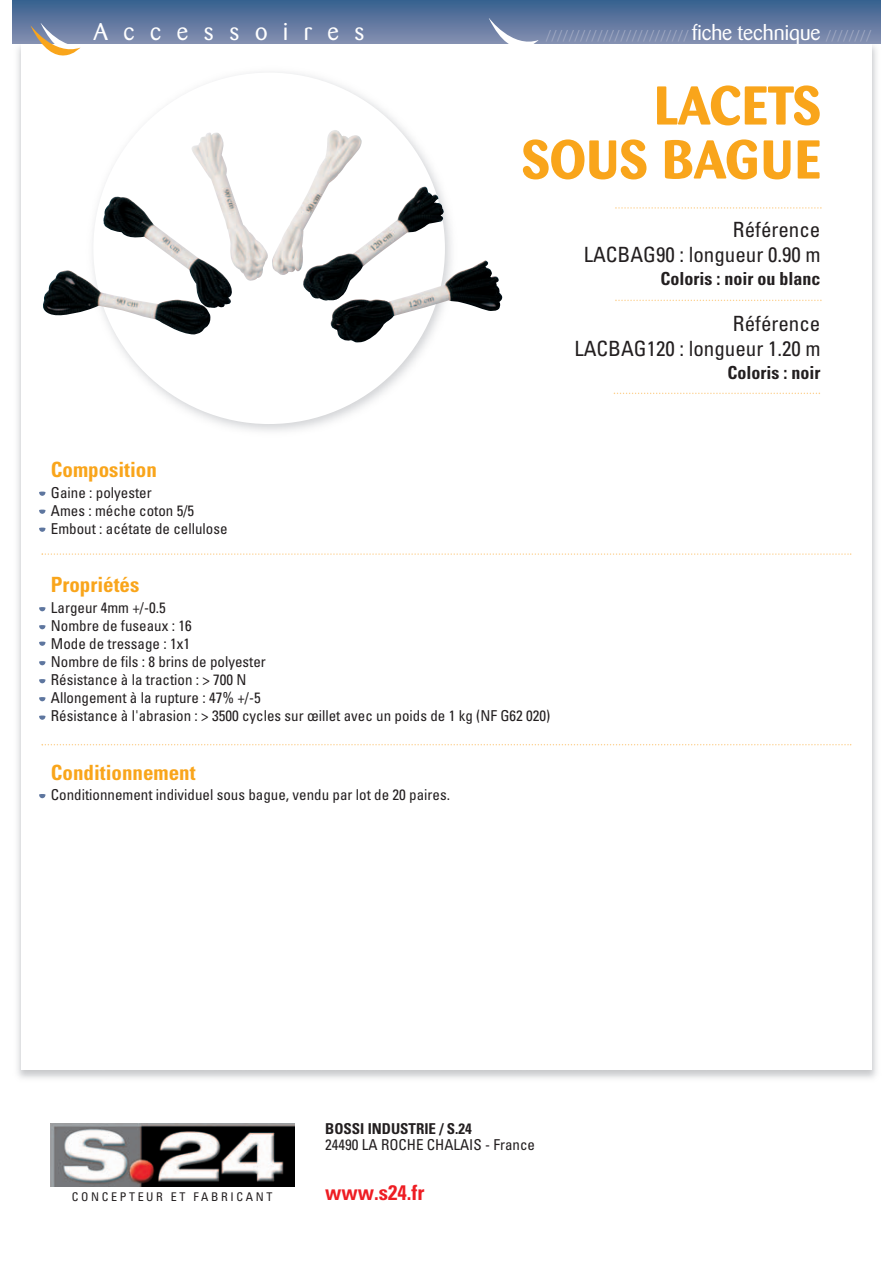
<style>
.page{position:relative;width:893px;height:1263px;background:#fff}
.page>*{position:absolute;margin:0;border:0;box-sizing:border-box;transform-origin:0 0}
.t1{font:700 54px/54px "Barmeno";color:#f9a51b;text-align:right}
.t2{font:24px "Barmeno";letter-spacing:.65em;color:#fff}
.t3{font:condensed 21px/25.2px "Univers";color:#231f20;text-align:right}
.t4{font:700 condensed 21px "Univers";color:#f9a51b}
.t5{font:700 condensed 21px "Univers";color:#ee1d23}
.t6{font:700 condensed 18px "Univers";color:#231f20}
.t7{font:condensed 15px/18px "Univers";color:#231f20}
.t8{font:700 condensed 15px "Univers";color:#231f20}
.t9{font:12px "Barmeno";color:#a6aec6}
.t10{font:condensed 12px "Univers";letter-spacing:.22em;color:#231f20}
.s1{font-size:21px;color:#fff}
</style>
<div class="page">
<div style="left:51px;top:1123px;width:246px;height:65px;background:linear-gradient(to bottom,#fff,#fff)"></div>
<img style="left:51px;top:1123px;width:243px;height:63px">
<div style="left:13px;top:0;width:867px;height:44px;background:linear-gradient(to bottom,#37608e,#858fb0)"></div>
<svg style="left:489px;top:18px;width:49px;height:26px"></svg>
<svg style="left:31px;top:23px;width:59px;height:33px"></svg>
<img style="left:113px;top:72px;width:348px;height:359px">
<div style="left:93px;top:73px;width:352px;height:351px;background:#fff;border-radius:50%"></div>
<svg style="left:42px;top:553px;width:809px;height:2px"></svg>
<svg style="left:42px;top:744px;width:809px;height:1px"></svg>
<svg style="left:39px;top:491px;width:6px;height:5px"></svg>
<svg style="left:39px;top:509px;width:6px;height:5px"></svg>
<svg style="left:39px;top:527px;width:6px;height:5px"></svg>
<svg style="left:39px;top:607px;width:6px;height:4px"></svg>
<svg style="left:39px;top:625px;width:6px;height:4px"></svg>
<svg style="left:39px;top:641px;width:6px;height:5px"></svg>
<svg style="left:39px;top:661px;width:6px;height:4px"></svg>
<svg style="left:39px;top:679px;width:6px;height:4px"></svg>
<svg style="left:39px;top:697px;width:6px;height:4px"></svg>
<svg style="left:39px;top:715px;width:6px;height:5px"></svg>
<svg style="left:39px;top:794px;width:6px;height:4px"></svg>
<svg style="left:615px;top:300px;width:206px;height:1px"></svg>
<svg style="left:615px;top:207px;width:206px;height:2px"></svg>
<svg style="left:613px;top:393px;width:207px;height:1px"></svg>
<img style="left:43px;top:129px;width:402px;height:206px">
<h2 class="t2" style="left:93px;top:21px;width:272px">Accessoires</h2>
<h3 class="t4" style="left:51px;top:462px;width:108px">Composition</h3>
<p class="t7" style="left:51px;top:485px;width:178px">Gaine : polyester<br>Ames : méche coton 5/5<br>Embout : acétate de cellulose</p>
<p class="t9" style="left:545px;top:31px;width:327px">///////////////////////// <span class="s1">fiche technique</span> ////////</p>
<h1 class="t1" style="left:521px;top:83px;width:301px">LACETS<br>SOUS BAGUE</h1>
<h3 class="t3" style="left:583px;top:219px;width:238px">Référence<br>LACBAG90 : longueur 0.90 m</h3>
<p class="t6" style="left:660px;top:272px;width:161px">Coloris : noir ou blanc</p>
<h3 class="t3" style="left:574px;top:313px;width:247px">Référence<br>LACBAG120 : longueur 1.20 m</h3>
<p class="t6" style="left:727px;top:366px;width:94px">Coloris : noir</p>
<h3 class="t4" style="left:51px;top:577px;width:90px">Propriétés</h3>
<p class="t7" style="left:51px;top:600px;width:501px">Largeur 4mm +/-0.5<br>Nombre de fuseaux : 16<br>Mode de tressage : 1x1<br>Nombre de fils : 8 brins de polyester<br>Résistance à la traction : &gt; 700 N<br>Allongement à la rupture : 47% +/-5<br>Résistance à l'abrasion : &gt; 3500 cycles sur œillet avec un poids de 1 kg (NF G62 020)</p>
<h3 class="t4" style="left:51px;top:764px;width:146px">Conditionnement</h3>
<p class="t7" style="left:51px;top:788px;width:400px">Conditionnement individuel sous bague, vendu par lot de 20 paires.</p>
<p class="t8" style="left:325px;top:1123px;width:148px">BOSSI INDUSTRIE / S.24</p>
<p class="t7" style="left:325px;top:1137px;width:211px">24490 LA ROCHE CHALAIS - France</p>
<p class="t10" style="left:72px;top:1193px;width:202px">CONCEPTEUR ET FABRICANT</p>
<h3 class="t5" style="left:325px;top:1185px;width:101px">www.s24.fr</h3>
</div>
